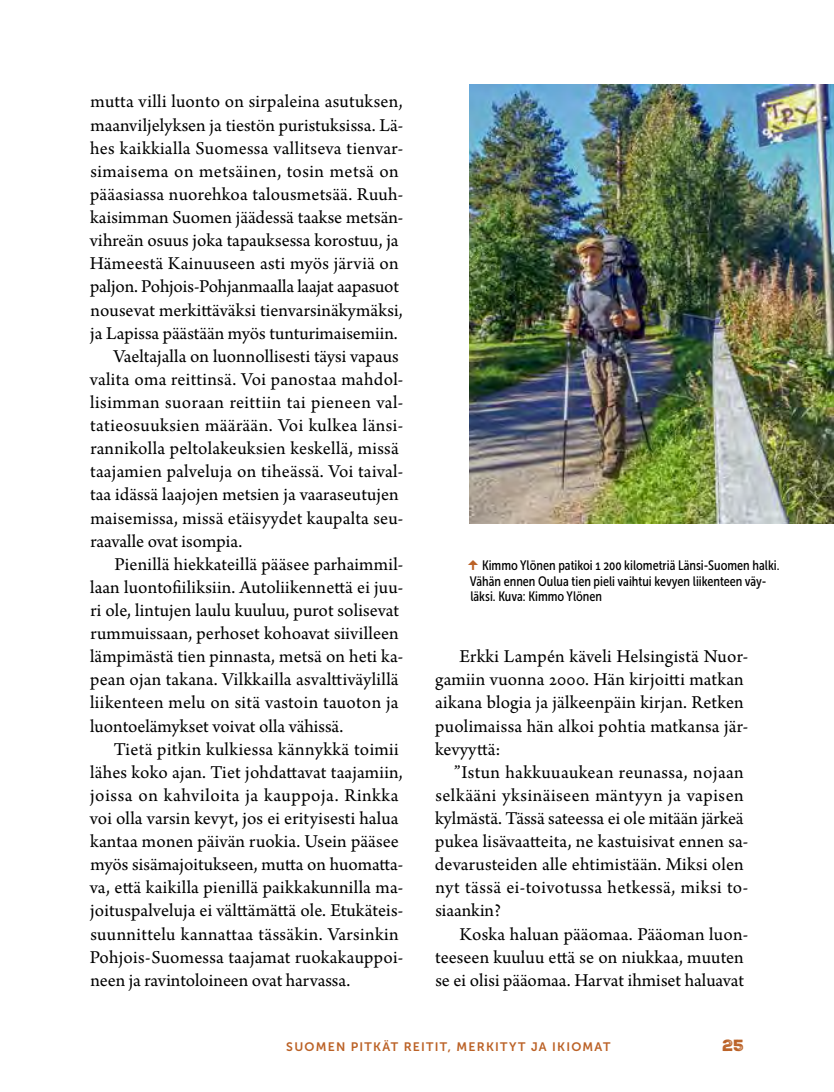
<style>
.page{position:relative;width:834px;height:1092px;background:#fff}
.page>*{position:absolute;margin:0;border:0;box-sizing:border-box;transform-origin:0 0}
.t1{font:19.07px/23.1px "Arno Pro";letter-spacing:.005em;color:#000}
.t2{font:19.07px "Arno Pro";letter-spacing:.025em;color:#000}
.t3{font:19.07px "Arno Pro";letter-spacing:.03em;color:#000}
.t4{font:15.75px "Nexa Rust Sans Black 2";color:#bb6227}
.t5{font:13.65px/15.8px "Museo Sans Cond 500";color:#000}
.t6{font:12.25px "Museo Sans 700";letter-spacing:.1em;color:#bb6227}
</style>
<div class="page">
<img style="left:469px;top:84px;width:364px;height:439px">
<p class="t1" style="left:90px;top:91px;width:313px">mutta villi luonto on sirpaleina asutuksen,</p>
<p class="t1" style="left:90px;top:114px;width:314px">maanviljelyksen ja tiestön puristuksissa. Lä-</p>
<p class="t1" style="left:90px;top:137px;width:314px">hes kaikkialla Suomessa vallitseva tienvar-</p>
<p class="t2" style="left:90px;top:160px;width:310px">simaisema on metsäinen, tosin metsä on</p>
<p class="t1" style="left:90px;top:184px;width:314px">pääasiassa nuorehkoa talousmetsää. Ruuh-</p>
<p class="t1" style="left:90px;top:207px;width:314px">kaisimman Suomen jäädessä taakse metsän-</p>
<p class="t1" style="left:90px;top:230px;width:310px">vihreän osuus joka tapauksessa korostuu, ja</p>
<p class="t1" style="left:90px;top:253px;width:310px">Hämeestä Kainuuseen asti myös järviä on</p>
<p class="t1" style="left:90px;top:276px;width:310px">paljon. Pohjois-Pohjanmaalla laajat aapasuot</p>
<p class="t1" style="left:90px;top:299px;width:314px">nousevat merkittäväksi tienvarsinäkymäksi,</p>
<p class="t1" style="left:90px;top:322px;width:309px">ja Lapissa päästään myös tunturimaisemiin.</p>
<p class="t1" style="left:114px;top:345px;width:286px">Vaeltajalla on luonnollisesti täysi vapaus</p>
<p class="t1" style="left:90px;top:368px;width:315px">valita oma reittinsä. Voi panostaa mahdol-</p>
<p class="t2" style="left:90px;top:391px;width:314px">lisimman suoraan reittiin tai pieneen val-</p>
<p class="t1" style="left:90px;top:415px;width:314px">tatieosuuksien määrään. Voi kulkea länsi-</p>
<p class="t1" style="left:90px;top:438px;width:310px">rannikolla peltolakeuksien keskellä, missä</p>
<p class="t1" style="left:90px;top:461px;width:314px">taajamien palveluja on tiheässä. Voi taival-</p>
<p class="t1" style="left:90px;top:484px;width:310px">taa idässä laajojen metsien ja vaaraseutujen</p>
<p class="t1" style="left:90px;top:507px;width:314px">maisemissa, missä etäisyydet kaupalta seu-</p>
<p class="t1" style="left:90px;top:530px;width:153px">raavalle ovat isompia.</p>
<p class="t1" style="left:114px;top:553px;width:290px">Pienillä hiekkateillä pääsee parhaimmil-</p>
<p class="t1" style="left:90px;top:576px;width:314px">laan luontofiiliksiin. Autoliikennettä ei juu-</p>
<p class="t1" style="left:90px;top:599px;width:310px">ri ole, lintujen laulu kuuluu, purot solisevat</p>
<p class="t1" style="left:90px;top:622px;width:310px">rummuissaan, perhoset kohoavat siivilleen</p>
<p class="t1" style="left:90px;top:646px;width:314px">lämpimästä tien pinnasta, metsä on heti ka-</p>
<p class="t1" style="left:90px;top:669px;width:310px">pean ojan takana. Vilkkailla asvalttiväylillä</p>
<p class="t1" style="left:90px;top:692px;width:310px">liikenteen melu on sitä vastoin tauoton ja</p>
<p class="t1" style="left:90px;top:715px;width:255px">luontoelämykset voivat olla vähissä.</p>
<p class="t1" style="left:114px;top:738px;width:286px">Tietä pitkin kulkiessa kännykkä toimii</p>
<p class="t1" style="left:90px;top:761px;width:314px">lähes koko ajan. Tiet johdattavat taajamiin,</p>
<p class="t3" style="left:90px;top:784px;width:310px">joissa on kahviloita ja kauppoja. Rinkka</p>
<p class="t1" style="left:90px;top:807px;width:310px">voi olla varsin kevyt, jos ei erityisesti halua</p>
<p class="t1" style="left:90px;top:830px;width:310px">kantaa monen päivän ruokia. Usein pääsee</p>
<p class="t1" style="left:90px;top:853px;width:314px">myös sisämajoitukseen, mutta on huomatta-</p>
<p class="t1" style="left:90px;top:877px;width:315px">va, että kaikilla pienillä paikkakunnilla ma-</p>
<p class="t1" style="left:90px;top:900px;width:314px">joituspalveluja ei välttämättä ole. Etukäteis-</p>
<p class="t1" style="left:90px;top:923px;width:310px">suunnittelu kannattaa tässäkin. Varsinkin</p>
<p class="t1" style="left:90px;top:946px;width:315px">Pohjois-Suomessa taajamat ruokakauppoi-</p>
<p class="t1" style="left:90px;top:969px;width:261px">neen ja ravintoloineen ovat harvassa.</p>
<p class="t5" style="left:470px;top:557px;width:311px;text-indent:12px">Kimmo Ylönen patikoi 1 200 kilometriä Länsi-Suomen halki.<br>Vähän ennen Oulua tien pieli vaihtui kevyen liikenteen väy&shy;läksi. Kuva: Kimmo Ylönen</p>
<p class="t1" style="left:435px;top:646px;width:314px;text-indent:24px">Erkki Lampén käveli Helsingistä Nuor&shy;gamiin vuonna 2000. Hän kirjoitti matkan aikana blogia ja jälkeenpäin kirjan. Retken puolimaissa hän alkoi pohtia matkansa jär&shy;kevyyttä:</p>
<p class="t1" style="left:435px;top:761px;width:315px;text-indent:19px">”Istun hakkuuaukean reunassa, nojaan selkääni yksinäiseen mäntyyn ja vapisen kylmästä. Tässä sateessa ei ole mitään järkeä pukea lisävaatteita, ne kastuisivat ennen sa&shy;devarusteiden alle ehtimistään. Miksi olen nyt tässä ei-toivotussa hetkessä, miksi to&shy;siaankin?</p>
<p class="t1" style="left:435px;top:923px;width:314px;text-indent:24px">Koska haluan pääomaa. Pääoman luon&shy;teeseen kuuluu että se on niukkaa, muuten se ei olisi pääomaa. Harvat ihmiset haluavat</p>
<p class="t6" style="left:286px;top:1039px;width:325px">SUOMEN PITKÄT REITIT, MERKITYT JA IKIOMAT</p>
<p class="t4" style="left:722px;top:1034px;width:23px">25</p>
</div>
